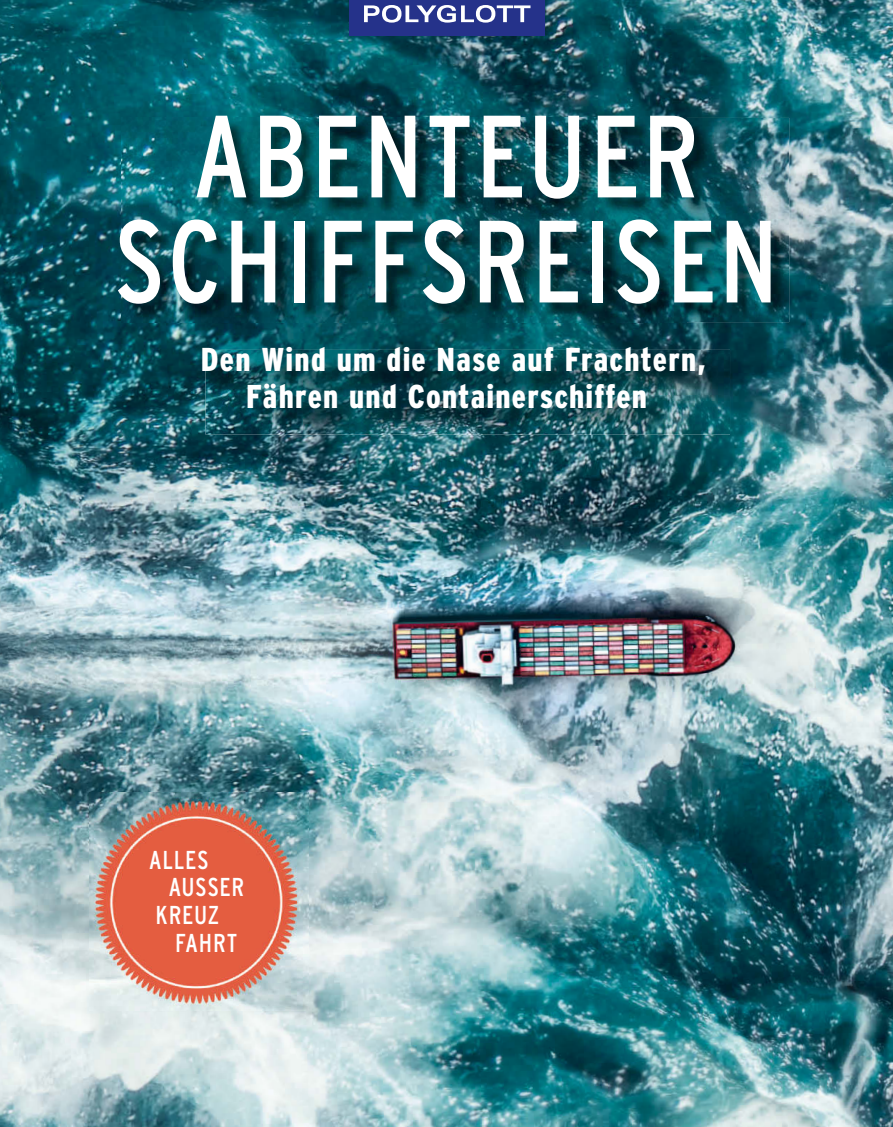
<style>
.page{position:relative;width:893px;height:1127px;background:#fff}
.page>*{position:absolute;margin:0;border:0;box-sizing:border-box;transform-origin:0 0}
.t1{font:condensed 116.7px/105px "Interstate";letter-spacing:.025em;color:#fff;text-align:center;scale:.96 1}
.t2{font:900 condensed 33px/37.5px "Interstate";letter-spacing:.04em;color:#fff;text-align:center}
.t3{font:condensed 25.8px "Interstate";letter-spacing:.035em;color:#fff}
</style>
<div class="page">
<img style="left:0;top:0;width:893px;height:1127px">
<div style="left:349px;top:0;width:195px;height:35px;background:#25328a"></div>
<svg style="left:364px;top:5px;width:166px;height:18px"></svg>
<img style="left:121px;top:118px;width:668px;height:204px">
<img style="left:206px;top:350px;width:524px;height:85px">
<img style="left:89px;top:792px;width:220px;height:218px">
<h1 class="t1" style="left:115px;top:105px;width:693px">ABENTEUER<br>SCHIFFSREISEN</h1>
<p class="t2" style="left:201px;top:342px;width:506px">Den Wind um die Nase auf Frachtern,<br>Fähren und Containerschiffen</p>
<p class="t3" style="left:149px;top:844px;width:61px">ALLES</p>
<p class="t3" style="left:169px;top:872px;width:77px">AUSSER</p>
<p class="t3" style="left:156px;top:900px;width:65px">KREUZ</p>
<p class="t3" style="left:175px;top:928px;width:64px">FAHRT</p>
</div>
